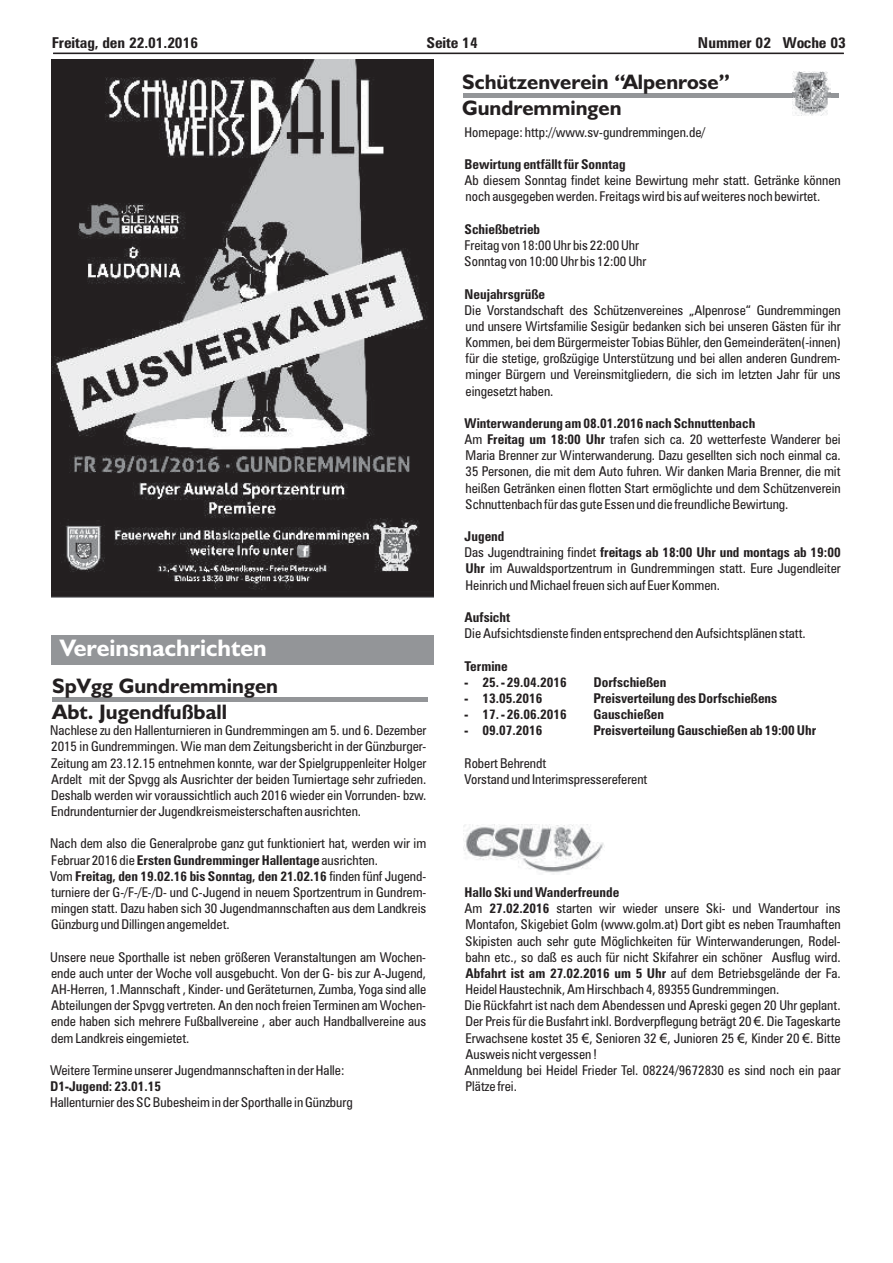
<style>
.page{position:relative;width:893px;height:1263px;background:#fff}
.page>*{position:absolute;margin:0;border:0;box-sizing:border-box;transform-origin:0 0}
.t1{font:700 24px "Humanist 521 BT";color:#fff}
.t2{font:700 21px/25.2px "Humanist 521 BT";color:#231f20}
.t3{font:700 condensed 15px "Zurich BT";letter-spacing:-.005em;color:#231f20;scale:1.04 1}
.t4{font:condensed 13.5px/16.2px "Zurich BT";color:#231f20}
.t5{font:700 condensed 13.5px "Zurich BT";color:#231f20}
.s1{font-weight:700}
.s2{font-weight:400}
.s3{font-family:"Arial";font-stretch:normal}
</style>
<div class="page">
<hr style="left:53px;top:53px;width:791px;height:1px;background:#231f20">
<img style="left:51px;top:60px;width:383px;height:538px">
<hr style="left:52px;top:698px;width:376px;height:4px;background:#939598">
<div style="left:51px;top:635px;width:383px;height:30px;background:#939598"></div>
<hr style="left:463px;top:94px;width:376px;height:4px;background:#939598">
<img style="left:793px;top:72px;width:38px;height:44px">
<img style="left:464px;top:824px;width:140px;height:49px">
<p class="t3" style="left:52px;top:37px;width:142px">Freitag, den 22.01.2016</p>
<p class="t3" style="left:426px;top:37px;width:51px">Seite 14</p>
<p class="t3" style="left:698px;top:37px;width:144px">Nummer 02 Woche 03</p>
<h1 class="t1" style="left:60px;top:640px;width:209px">Vereinsnachrichten</h1>
<h2 class="t2" style="left:52px;top:676px;width:227px">SpVgg Gundremmingen<br>Abt. Jugendfußball</h2>
<h2 class="t2" style="left:462px;top:72px;width:269px">Schützenverein “Alpenrose”<br>Gundremmingen</h2>
<p class="t4" style="left:465px;top:125px;width:242px">Homepage: http://www.sv-gundremmingen.de/</p>
<p class="t5" style="left:465px;top:159px;width:162px">Bewirtung entfällt für Sonntag</p>
<p class="t4" style="left:465px;top:174px;width:378px">Ab diesem Sonntag findet keine Bewirtung mehr statt. Getränke können noch ausgegeben werden. Freitags wird bis auf weiteres noch bewirtet.</p>
<p class="t5" style="left:465px;top:224px;width:77px">Schießbetrieb</p>
<p class="t4" style="left:465px;top:238px;width:183px">Freitag von 18:00 Uhr bis 22:00 Uhr<br>Sonntag von 10:00 Uhr bis 12:00 Uhr</p>
<p class="t5" style="left:465px;top:289px;width:82px">Neujahrsgrüße</p>
<p class="t4" style="left:465px;top:303px;width:378px;text-align:justify">Die Vorstandschaft des Schützenvereines „Alpenrose“ Gundremmingen und unsere Wirtsfamilie Sesigür bedanken sich bei unseren Gästen für ihr Kommen, bei dem Bürgermeister Tobias Bühler, den Gemeinderäten(-innen) für die stetige, großzügige Unterstützung und bei allen anderen Gundrem&shy;minger Bürgern und Vereinsmitgliedern, die sich im letzten Jahr für uns eingesetzt haben.</p>
<p class="t4" style="left:465px;top:416px;width:378px"><span class="s1">Winterwanderung am 08.01.2016 nach Schnuttenbach<br></span>Am <span class="s1">Freitag um 18:00 Uhr</span> trafen sich ca. 20 wetterfeste Wanderer bei Maria Brenner zur Winterwanderung. Dazu gesellten sich noch einmal ca.<br>35 Personen, die mit dem Auto fuhren. Wir danken Maria Brenner, die mit heißen Getränken einen flotten Start ermöglichte und dem Schützenverein Schnuttenbach für das gute Essen und die freundliche Bewirtung.</p>
<p class="t4" style="left:465px;top:530px;width:378px"><span class="s1">Jugend<br></span>Das Jugendtraining findet <span class="s1">freitags ab 18:00 Uhr und montags ab 19:00<br>Uhr</span> im Auwaldsportzentrum in Gundremmingen statt. Eure Jugendleiter Heinrich und Michael freuen sich auf Euer Kommen.</p>
<p class="t5" style="left:465px;top:612px;width:47px">Aufsicht</p>
<p class="t4" style="left:465px;top:627px;width:343px">Die Aufsichtsdienste finden entsprechend den Aufsichtsplänen statt.</p>
<p class="t5" style="left:465px;top:661px;width:45px">Termine</p>
<p class="t5" style="left:465px;top:677px;width:104px">- 25. - 29.04.2016</p>
<p class="t5" style="left:593px;top:677px;width:74px">Dorfschießen</p>
<p class="t5" style="left:465px;top:693px;width:79px">- 13.05.2016</p>
<p class="t5" style="left:593px;top:693px;width:185px">Preisverteilung des Dorfschießens</p>
<p class="t5" style="left:465px;top:709px;width:104px">- 17. - 26.06.2016</p>
<p class="t5" style="left:593px;top:709px;width:72px">Gauschießen</p>
<p class="t4" style="left:50px;top:724px;width:378px">Nachlese zu den Hallenturnieren in Gundremmingen am 5. und 6. Dezember</p>
<p class="t5" style="left:465px;top:726px;width:79px">- 09.07.2016</p>
<p class="t5" style="left:593px;top:726px;width:224px">Preisverteilung Gauschießen ab 19:00 Uhr</p>
<p class="t4" style="left:51px;top:740px;width:377px">2015 in Gundremmingen. Wie man dem Zeitungsbericht in der Günzburger-<br>Zeitung am 23.12.15 entnehmen konnte, war der Spielgruppenleiter Holger</p>
<p class="t4" style="left:465px;top:756px;width:83px">Robert Behrendt</p>
<p class="t4" style="left:51px;top:772px;width:377px">Ardelt mit der Spvgg als Ausrichter der beiden Turniertage sehr zufrieden.</p>
<p class="t4" style="left:465px;top:772px;width:184px">Vorstand und Interimspressereferent</p>
<p class="t4" style="left:51px;top:788px;width:377px">Deshalb werden wir voraussichtlich auch 2016 wieder ein Vorrunden- bzw.<br>Endrundenturnier der Jugendkreismeisterschaften ausrichten.</p>
<p class="t4" style="left:50px;top:837px;width:378px">Nach dem also die Generalprobe ganz gut funktioniert hat, werden wir im Februar 2016 die <span class="s1">Ersten Gundremminger Hallentage</span> ausrichten.<br>Vom <span class="s1">Freitag, den 19.02.16 bis Sonntag, den 21.02.16</span> finden fünf Jugend&shy;turniere der G-/F-/E-/D- und C-Jugend in neuem Sportzentrum in Gundrem-</p>
<p class="t5" style="left:465px;top:887px;width:156px">Hallo Ski und Wanderfreunde</p>
<p class="t4" style="left:51px;top:902px;width:377px">mingen statt. Dazu haben sich 30 Jugendmannschaften aus dem Landkreis</p>
<p class="t4" style="left:465px;top:902px;width:378px">Am <span class="s1">27.02.2016</span> starten wir wieder unsere Ski- und Wandertour ins</p>
<p class="t4" style="left:51px;top:918px;width:180px">Günzburg und Dillingen angemeldet.</p>
<p class="t4" style="left:466px;top:918px;width:377px">Montafon, Skigebiet Golm (www.golm.at) Dort gibt es neben Traumhaften<br>Skipisten auch sehr gute Möglichkeiten für Winterwanderungen, Rodel-</p>
<p class="t4" style="left:50px;top:950px;width:377px">Unsere neue Sporthalle ist neben größeren Veranstaltungen am Wochen-</p>
<p class="t4" style="left:466px;top:950px;width:377px">bahn etc., so daß es auch für nicht Skifahrer ein schöner Ausflug wird.</p>
<p class="t4" style="left:51px;top:966px;width:376px">ende auch unter der Woche voll ausgebucht. Von der G- bis zur A-Jugend,</p>
<p class="t5" style="left:465px;top:968px;width:377px">Abfahrt ist am 27.02.2016 um 5 Uhr <span class="s2">auf dem Betriebsgelände der Fa.</span></p>
<p class="t4" style="left:51px;top:982px;width:377px">AH-Herren, 1.Mannschaft , Kinder- und Geräteturnen, Zumba, Yoga sind alle</p>
<p class="t4" style="left:466px;top:982px;width:315px">Heidel Haustechnik, Am Hirschbach 4, 89355 Gundremmingen.</p>
<p class="t4" style="left:51px;top:999px;width:376px">Abteilungen der Spvgg vertreten. An den noch freien Terminen am Wochen-</p>
<p class="t4" style="left:464px;top:999px;width:378px">Die Rückfahrt ist nach dem Abendessen und Apreski gegen 20 Uhr geplant.</p>
<p class="t4" style="left:51px;top:1015px;width:377px">ende haben sich mehrere Fußballvereine , aber auch Handballvereine aus</p>
<p class="t4" style="left:465px;top:1015px;width:377px">Der Preis für die Busfahrt inkl. Bordverpflegung beträgt 20 <span class="s3">€</span>. Die Tageskarte</p>
<p class="t4" style="left:51px;top:1031px;width:140px">dem Landkreis eingemietet.</p>
<p class="t4" style="left:465px;top:1031px;width:377px">Erwachsene kostet 35 <span class="s3">€</span>, Senioren 32 <span class="s3">€</span>, Junioren 25 <span class="s3">€</span>, Kinder 20 <span class="s3">€</span>. Bitte<br>Ausweis nicht vergessen !</p>
<p class="t4" style="left:50px;top:1063px;width:296px">Weitere Termine unserer Jugendmannschaften in der Halle:</p>
<p class="t4" style="left:464px;top:1063px;width:378px">Anmeldung bei Heidel Frieder Tel. 08224/9672830 es sind noch ein paar</p>
<p class="t5" style="left:50px;top:1081px;width:112px">D1-Jugend: 23.01.15</p>
<p class="t4" style="left:465px;top:1079px;width:53px">Plätze frei.</p>
<p class="t4" style="left:50px;top:1096px;width:304px">Hallenturnier des SC Bubesheim in der Sporthalle in Günzburg</p>
</div>
